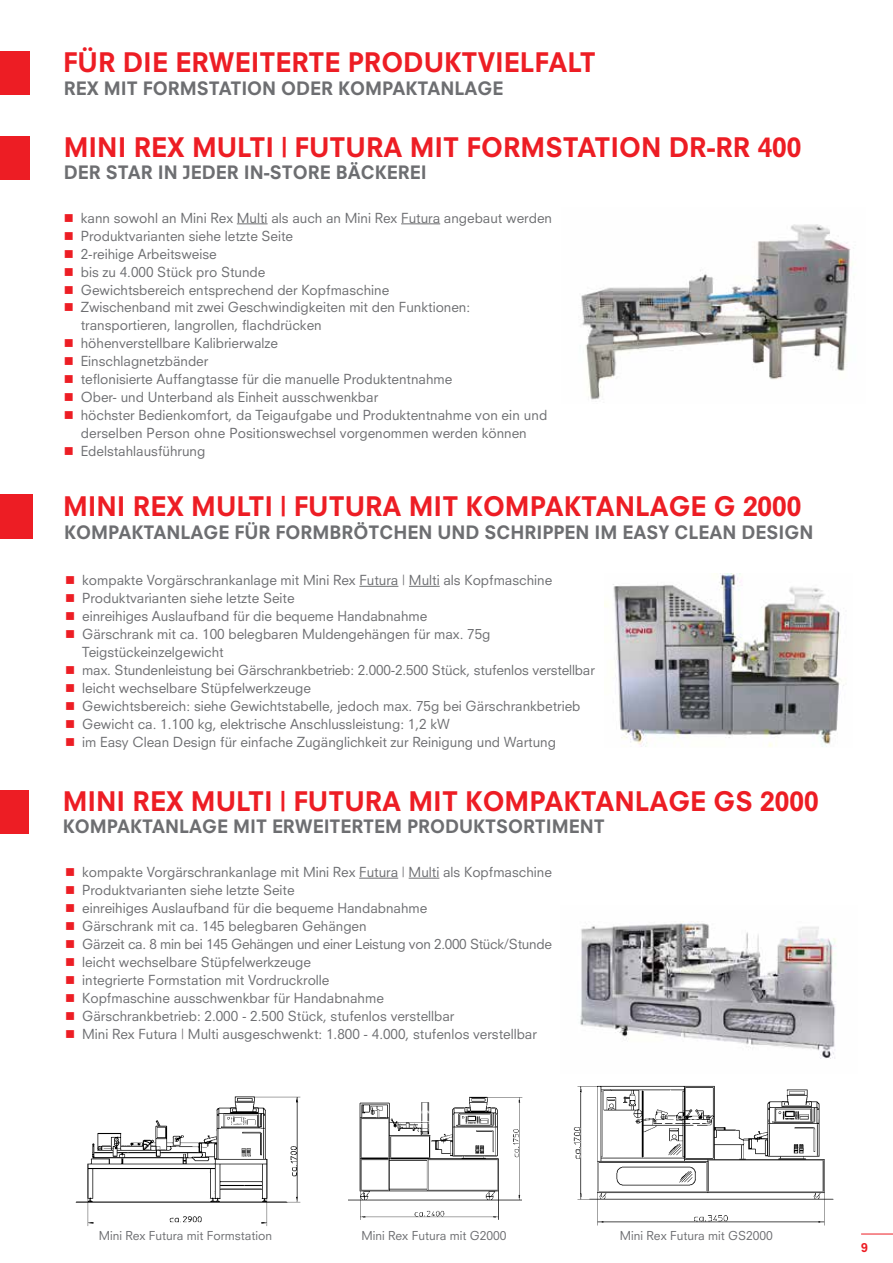
<style>
.page{position:relative;width:893px;height:1263px;background:#fff}
.page>*{position:absolute;margin:0;border:0;box-sizing:border-box;transform-origin:0 0}
.t1{font:800 26.25px "Neuzeit S";color:#ed1d24}
.t2{font:800 18px "Neuzeit S";color:#6d6e71}
.t3{font:13.5px/18px "Neuzeit S";color:#6d6e71}
.t4{font:12px "Neuzeit S";color:#6d6e71}
.t5{font:800 12px "Neuzeit S";color:#ed1d24}
</style>
<div class="page">
<hr style="left:861px;top:1233px;width:32px;height:1px;background:#ed1d24">
<div style="left:0;top:136px;width:30px;height:43px;background:#ed1d24"></div>
<hr style="left:237px;top:223px;width:31px;height:1px;background:#6d6e71">
<hr style="left:401px;top:223px;width:39px;height:1px;background:#6d6e71">
<img style="left:605px;top:574px;width:239px;height:173px">
<img style="left:349px;top:1096px;width:174px;height:124px">
<hr style="left:359px;top:586px;width:39px;height:1px;background:#6d6e71">
<hr style="left:409px;top:586px;width:31px;height:1px;background:#6d6e71">
<div style="left:0;top:495px;width:32px;height:44px;background:#ed1d24"></div>
<img style="left:75px;top:1096px;width:226px;height:130px">
<img style="left:580px;top:921px;width:256px;height:138px">
<hr style="left:359px;top:878px;width:39px;height:1px;background:#6d6e71">
<hr style="left:409px;top:878px;width:30px;height:1px;background:#6d6e71">
<div style="left:0;top:790px;width:29px;height:43px;background:#ed1d24"></div>
<img style="left:573px;top:1085px;width:261px;height:141px">
<img style="left:581px;top:224px;width:272px;height:176px">
<div style="left:0;top:51px;width:30px;height:44px;background:#ed1d24"></div>
<h1 class="t1" style="left:63px;top:46px;width:534px">FÜR DIE ERWEITERTE PRODUKTVIELFALT</h1>
<h2 class="t2" style="left:64px;top:77px;width:441px">REX MIT FORMSTATION ODER KOMPAKTANLAGE</h2>
<h1 class="t1" style="left:64px;top:132px;width:739px">MINI REX MULTI | FUTURA MIT FORMSTATION DR-RR 400</h1>
<h2 class="t2" style="left:64px;top:162px;width:364px">DER STAR IN JEDER IN-STORE BÄCKEREI</h2>
<p class="t3" style="left:81px;top:208px;width:473px">kann sowohl an Mini Rex Multi als auch an Mini Rex Futura angebaut werden Produktvarianten siehe letzte Seite<br>2-reihige Arbeitsweise<br>bis zu 4.000 Stück pro Stunde<br>Gewichtsbereich entsprechend der Kopfmaschine<br>Zwischenband mit zwei Geschwindigkeiten mit den Funktionen: transportieren, langrollen, flachdrücken<br>höhenverstellbare Kalibrierwalze<br>Einschlagnetzbänder<br>teflonisierte Auffangtasse für die manuelle Produktentnahme<br>Ober- und Unterband als Einheit ausschwenkbar<br>höchster Bedienkomfort, da Teigaufgabe und Produktentnahme von ein und derselben Person ohne Positionswechsel vorgenommen werden können Edelstahlausführung</p>
<h1 class="t1" style="left:63px;top:490px;width:740px">MINI REX MULTI | FUTURA MIT KOMPAKTANLAGE G 2000</h1>
<h2 class="t2" style="left:64px;top:521px;width:751px">KOMPAKTANLAGE FÜR FORMBRÖTCHEN UND SCHRIPPEN IM EASY CLEAN DESIGN</h2>
<p class="t3" style="left:82px;top:571px;width:514px">kompakte Vorgärschrankanlage mit Mini Rex Futura | Multi als Kopfmaschine Produktvarianten siehe letzte Seite<br>einreihiges Auslaufband für die bequeme Handabnahme<br>Gärschrank mit ca. 100 belegbaren Muldengehängen für max. 75g Teigstückeinzelgewicht<br>max. Stundenleistung bei Gärschrankbetrieb: 2.000-2.500 Stück, stufenlos verstellbar leicht wechselbare Stüpfelwerkzeuge<br>Gewichtsbereich: siehe Gewichtstabelle, jedoch max. 75g bei Gärschrankbetrieb Gewicht ca. 1.100 kg, elektrische Anschlussleistung: 1,2 kW<br>im Easy Clean Design für einfache Zugänglichkeit zur Reinigung und Wartung</p>
<h1 class="t1" style="left:63px;top:785px;width:757px">MINI REX MULTI | FUTURA MIT KOMPAKTANLAGE GS 2000</h1>
<h2 class="t2" style="left:63px;top:815px;width:544px">KOMPAKTANLAGE MIT ERWEITERTEM PRODUKTSORTIMENT</h2>
<p class="t3" style="left:82px;top:863px;width:471px">kompakte Vorgärschrankanlage mit Mini Rex Futura | Multi als Kopfmaschine Produktvarianten siehe letzte Seite<br>einreihiges Auslaufband für die bequeme Handabnahme<br>Gärschrank mit ca. 145 belegbaren Gehängen<br>Gärzeit ca. 8 min bei 145 Gehängen und einer Leistung von 2.000 Stück/Stunde leicht wechselbare Stüpfelwerkzeuge<br>integrierte Formstation mit Vordruckrolle<br>Kopfmaschine ausschwenkbar für Handabnahme<br>Gärschrankbetrieb: 2.000 - 2.500 Stück, stufenlos verstellbar<br>Mini Rex Futura | Multi ausgeschwenkt: 1.800 - 4.000, stufenlos verstellbar</p>
<p class="t4" style="left:99px;top:1228px;width:175px">Mini Rex Futura mit Formstation</p>
<p class="t4" style="left:362px;top:1228px;width:146px">Mini Rex Futura mit G2000</p>
<p class="t4" style="left:620px;top:1228px;width:154px">Mini Rex Futura mit GS2000</p>
<p class="t5" style="left:861px;top:1241px;width:8px">9</p>
</div>
